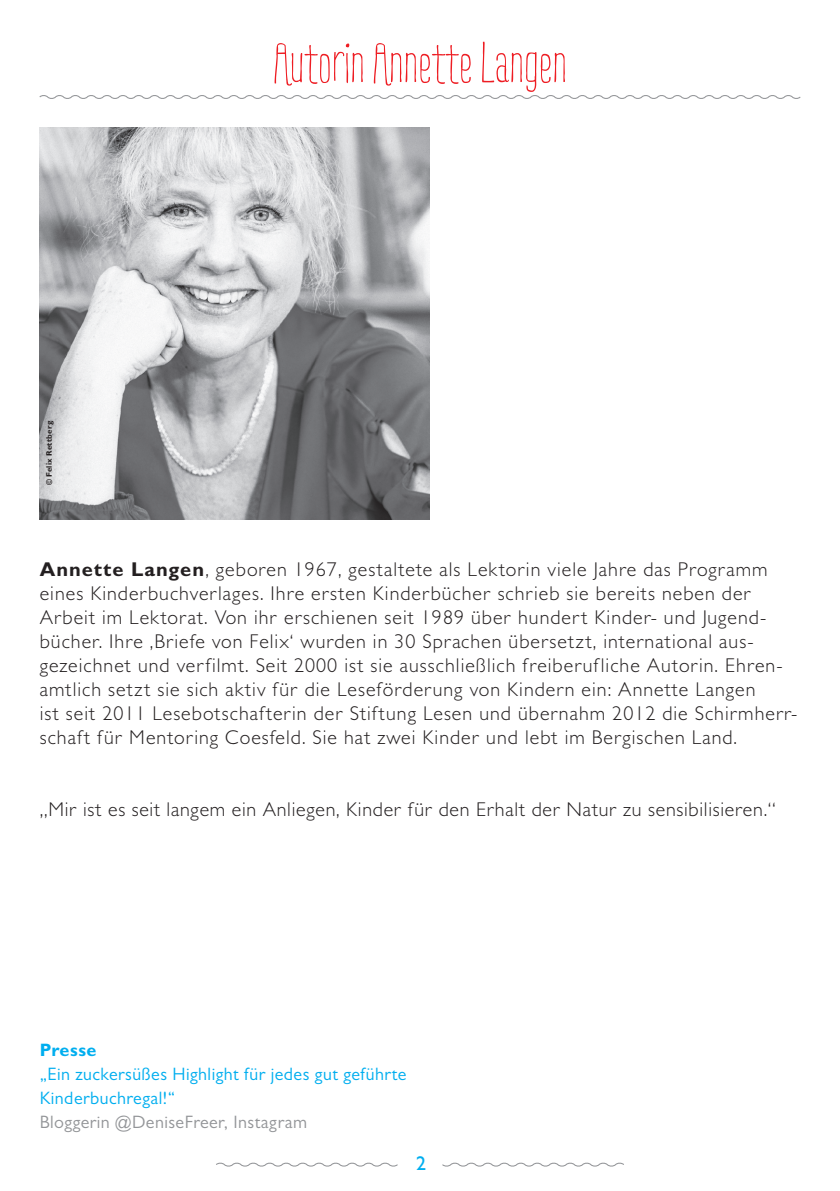
<style>
.page{position:relative;width:840px;height:1191px;background:#fff}
.page>*{position:absolute;margin:0;border:0;box-sizing:border-box;transform-origin:0 0}
.t1{font:56px "Ridemy Bike Pro";color:#ee1d23}
.t2{font:300 20px/24px "Gill Sans MT Std";letter-spacing:.05em;color:#231f20}
.t3{font:500 20px "Gill Sans MT Std";color:#00aeef}
.t4{font:18px/24px "Gill Sans MT Std";letter-spacing:.025em;color:#00aeef}
.t5{font:18px "Gill Sans MT Std";letter-spacing:.025em;color:#939598}
.t6{font:700 18px "Gill Sans MT Std";letter-spacing:.025em;color:#00aeef}
.t7{font:700 8px "Gill Sans MT Std";letter-spacing:.02em;color:#231f20}
.s1{font-weight:700}
</style>
<div class="page">
<svg style="left:442px;top:1162px;width:182px;height:5px"></svg>
<svg style="left:216px;top:1162px;width:182px;height:5px"></svg>
<img style="left:40px;top:128px;width:389px;height:391px">
<svg style="left:39px;top:95px;width:762px;height:4px"></svg>
<p class="t7" style="left:44px;top:485px;width:66px;rotate:-90deg">© Felix Rettberg</p>
<h1 class="t1" style="left:273px;top:28px;width:295px">Autorin Annette Langen</h1>
<p class="t2" style="left:40px;top:557px;width:758px"><span class="s1">Annette Langen</span>, geboren 1967, gestaltete als Lektorin viele Jahre das Programm eines Kinderbuchverlages. Ihre ersten Kinderbücher schrieb sie bereits neben der Arbeit im Lektorat. Von ihr erschienen seit 1989 über hundert Kinder- und Jugend&shy;bücher. Ihre ‚Briefe von Felix‘ wurden in 30 Sprachen übersetzt, international aus&shy;gezeichnet und verfilmt. Seit 2000 ist sie ausschließlich freiberufliche Autorin. Ehren&shy;amtlich setzt sie sich aktiv für die Leseförderung von Kindern ein: Annette Langen<br>ist seit 2011 Lesebotschafterin der Stiftung Lesen und übernahm 2012 die Schirmherr&shy;schaft für Mentoring Coesfeld. Sie hat zwei Kinder und lebt im Bergischen Land.</p>
<p class="t2" style="left:40px;top:797px;width:737px">„Mir ist es seit langem ein Anliegen, Kinder für den Erhalt der Natur zu sensibilisieren.“</p>
<p class="t6" style="left:40px;top:1039px;width:58px">Presse</p>
<p class="t4" style="left:40px;top:1062px;width:368px">„Ein zuckersüßes Highlight für jedes gut geführte<br>Kinderbuchregal!“</p>
<p class="t5" style="left:40px;top:1112px;width:269px">Bloggerin @DeniseFreer, Instagram</p>
<p class="t3" style="left:416px;top:1150px;width:11px">2</p>
</div>
